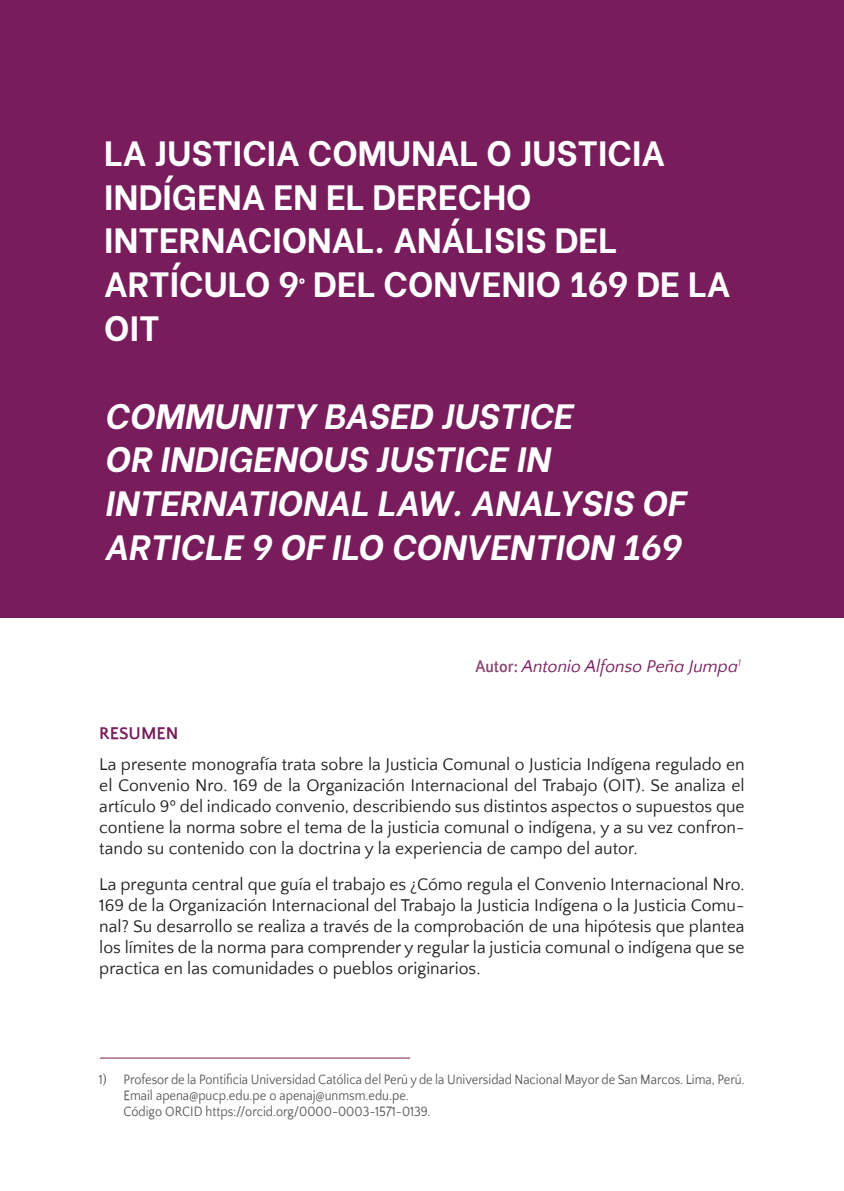
<style>
.page{position:relative;width:844px;height:1191px;background:#fff}
.page>*{position:absolute;margin:0;border:0;box-sizing:border-box;transform-origin:0 0}
.t1{font:700 35px/43.8px "Be Vietnam";color:#fff}
.t2{font:italic 700 35px/43.8px "Be Vietnam";color:#fff}
.t3{font:17.5px/21px "Quattrocento Sans";color:#231f20;text-align:justify}
.t4{font:italic 17.5px "Quattrocento Sans";color:#781c5c}
.t5{font:700 17.5px "Quattrocento Sans";color:#781c5c}
.t6{font:14px/15.8px "Quattrocento Sans";color:#57585a;scale:.9 1}
.s1{font-weight:700;font-style:normal;color:#8b4772}
</style>
<div class="page">
<div style="left:0;top:0;width:843px;height:618px;background:#781c5c"></div>
<hr style="left:100px;top:1057px;width:310px;height:1px;background:#781c5c">
<h1 class="t1" style="left:104px;top:128px;width:627px">LA JUSTICIA COMUNAL O JUSTICIA<br>INDÍGENA EN EL DERECHO<br>INTERNACIONAL. ANÁLISIS DEL<br>ARTÍCULO 9º DEL CONVENIO 169 DE LA<br>OIT</h1>
<h1 class="t2" style="left:104px;top:390px;width:581px">COMMUNITY BASED JUSTICE<br>OR INDIGENOUS JUSTICE IN<br>INTERNATIONAL LAW. ANALYSIS OF<br>ARTICLE 9 OF ILO CONVENTION 169</h1>
<p class="t4" style="left:475px;top:656px;width:267px"><span class="s1">Autor:</span> Antonio Alfonso Peña Jumpa<sup>1</sup></p>
<p class="t5" style="left:99px;top:724px;width:81px">RESUMEN</p>
<p class="t3" style="left:99px;top:754px;width:646px">La presente monografía trata sobre la Justicia Comunal o Justicia Indígena regulado en el Convenio Nro. 169 de la Organización Internacional del Trabajo (OIT). Se analiza el artículo 9º del indicado convenio, describiendo sus distintos aspectos o supuestos que contiene la norma sobre el tema de la justicia comunal o indígena, y a su vez confron&shy;tando su contenido con la doctrina y la experiencia de campo del autor.</p>
<p class="t3" style="left:99px;top:874px;width:646px">La pregunta central que guía el trabajo es ¿Cómo regula el Convenio Internacional Nro.<br>169 de la Organización Internacional del Trabajo la Justicia Indígena o la Justicia Comu&shy;nal? Su desarrollo se realiza a través de la comprobación de una hipótesis que plantea los límites de la norma para comprender y regular la justicia comunal o indígena que se practica en las comunidades o pueblos originarios.</p>
<p class="t6" style="left:123px;top:1072px;width:691px;text-indent:-25px">1) Profesor de la Pontificia Universidad Católica del Perú y de la Universidad Nacional Mayor de San Marcos. Lima, Perú.<br>Email apena@pucp.edu.pe o apenaj@unmsm.edu.pe.<br>Código ORCID https://orcid.org/0000-0003-1571-0139.</p>
</div>
